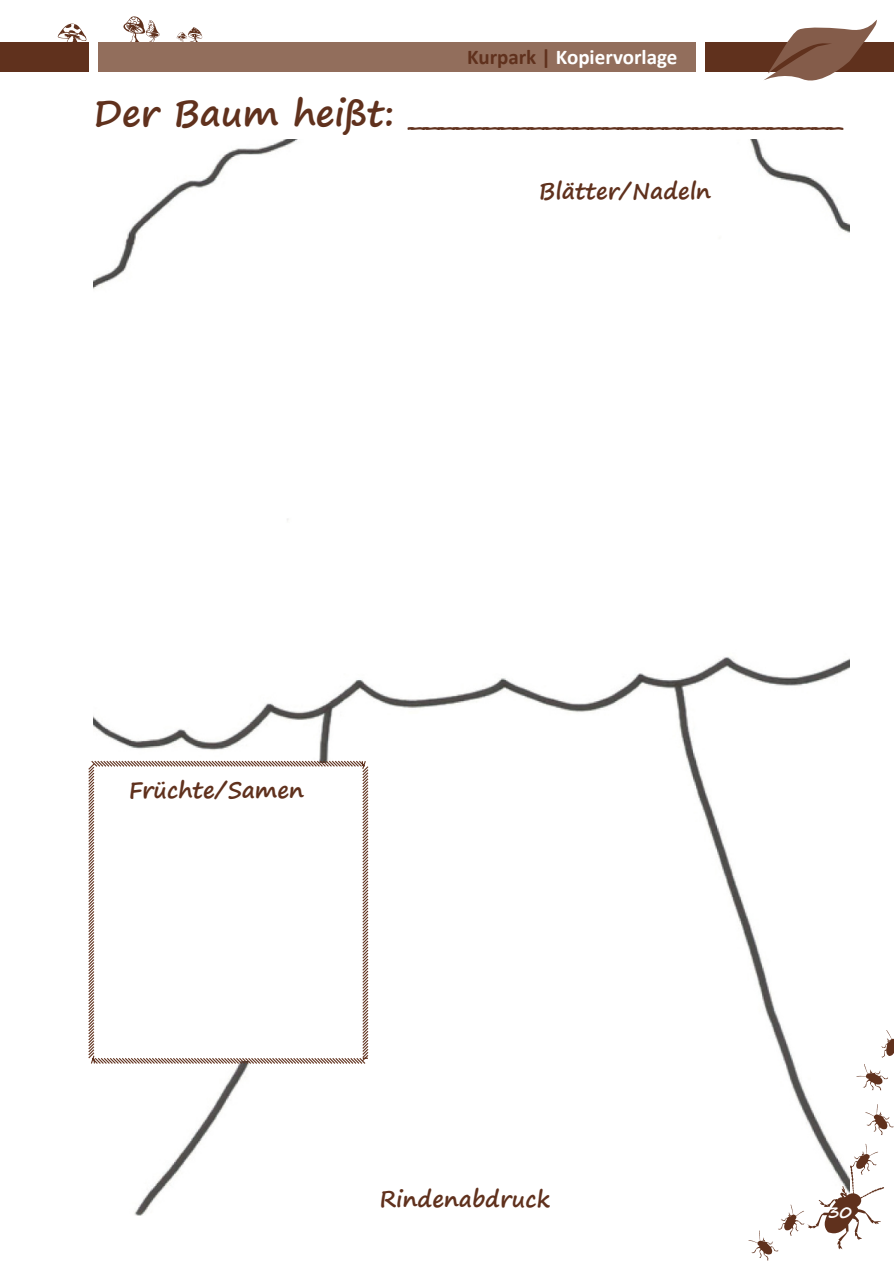
<style>
.page{position:relative;width:894px;height:1264px;background:#fff}
.page>*{position:absolute;margin:0;border:0;box-sizing:border-box;transform-origin:0 0}
.t1{font:700 36px "Segoe Print";color:#60311d}
.t2{font:700 22.5px "Segoe Print";color:#60311d}
.t3{font:700 21px "Calibri";color:#fff}
.t4{font:700 16.5px "Segoe Print";color:#fff}
.s1{color:#60311d}
</style>
<div class="page">
<img style="left:94px;top:139px;width:755px;height:1076px">
<svg style="left:865px;top:1104px;width:28px;height:30px"></svg>
<svg style="left:856px;top:1030px;width:37px;height:60px"></svg>
<svg style="left:748px;top:1143px;width:136px;height:117px"></svg>
<div style="left:0;top:43px;width:893px;height:29px;background:#60311d"></div>
<svg style="left:763px;top:20px;width:116px;height:61px"></svg>
<svg style="left:58px;top:16px;width:144px;height:27px"></svg>
<div style="left:98px;top:43px;width:599px;height:29px;background:#926e5c"></div>
<div style="left:695px;top:40px;width:9px;height:49px;background:#fff"></div>
<svg style="left:88px;top:759px;width:281px;height:305px"></svg>
<div style="left:89px;top:40px;width:9px;height:49px;background:#fff"></div>
<p class="t3" style="left:467px;top:48px;width:212px"><span class="s1">Kurpark |</span> Kopiervorlage</p>
<p class="t1" style="left:94px;top:95px;width:750px">Der Baum heißt: _____________________________</p>
<p class="t2" style="left:538px;top:180px;width:174px">Blätter/Nadeln</p>
<p class="t2" style="left:129px;top:778px;width:177px">Früchte/Samen</p>
<p class="t2" style="left:379px;top:1187px;width:172px">Rindenabdruck</p>
<p class="t4" style="left:827px;top:1203px;width:26px">30</p>
</div>
